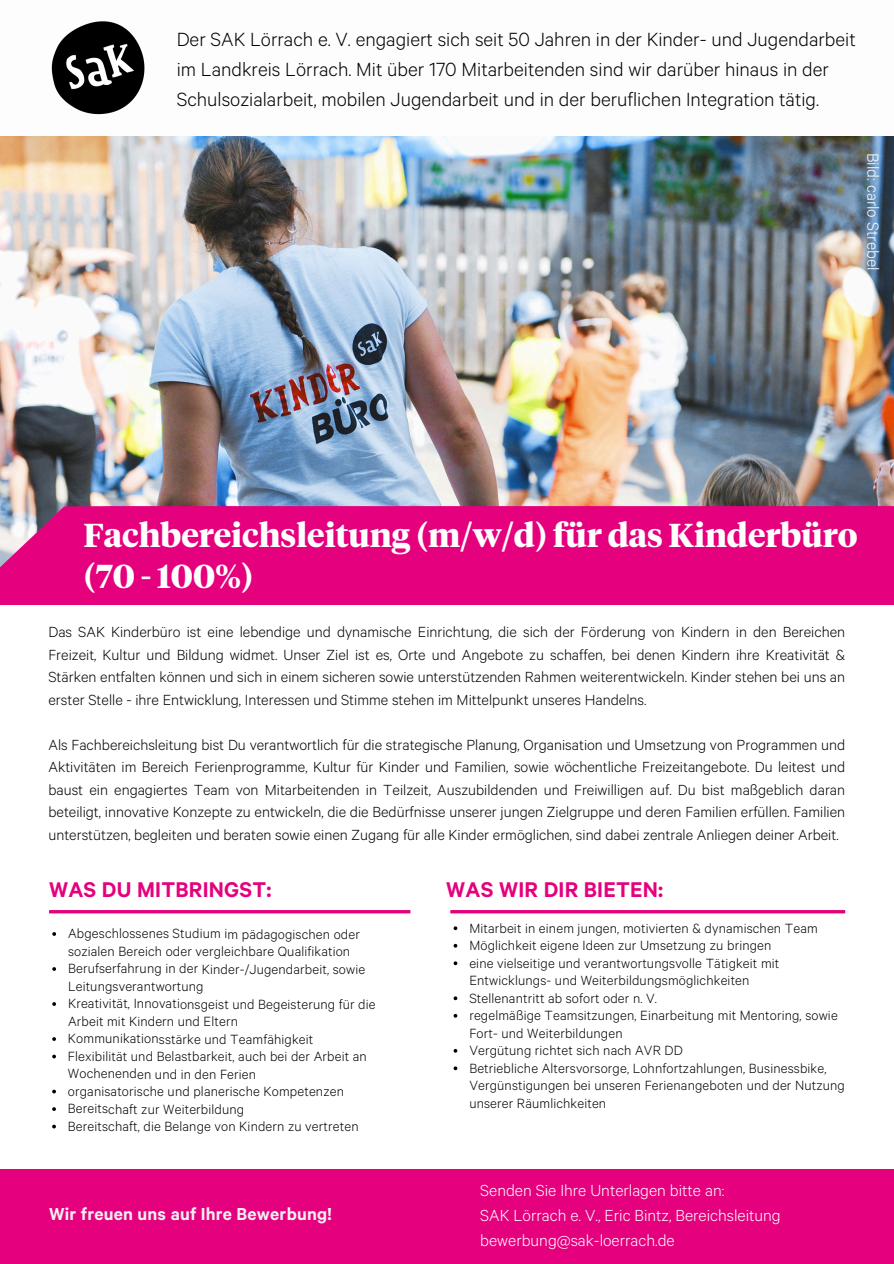
<style>
.page{position:relative;width:894px;height:1264px;background:#fff}
.page>*{position:absolute;margin:0;border:0;box-sizing:border-box;transform-origin:0 0}
.t1{font:700 33px/40.5px "Tiempos Headline";color:#fff}
.t2{font:600 24px "Calibre";letter-spacing:.01em;color:#e5007d}
.t3{font:300 21.45px/29.7px "Calibre";color:#000}
.t4{font:600 19.5px "Calibre";letter-spacing:.01em;color:#f2eef1}
.t5{font:300 18px/24.8px "Calibre";color:#fff}
.t6{font:300 16.5px/22.5px "Calibre";color:#000;text-align:justify}
.t7{font:300 15px/17.5px "Calibre";letter-spacing:.01em;color:#000}
</style>
<div class="page">
<img style="left:0;top:136px;width:893px;height:370px">
<div style="left:0;top:506px;width:893px;height:99px;background:#e5007d"></div>
<img style="left:51px;top:21px;width:94px;height:94px">
<hr style="left:49px;top:910px;width:361px;height:3px;background:#e5007d">
<hr style="left:450px;top:910px;width:395px;height:3px;background:#e5007d">
<div style="left:0;top:1169px;width:893px;height:94px;background:#e5007d"></div>
<svg style="left:52px;top:932px;width:4px;height:3px"></svg>
<svg style="left:52px;top:967px;width:4px;height:3px"></svg>
<svg style="left:52px;top:1002px;width:4px;height:3px"></svg>
<svg style="left:52px;top:1037px;width:4px;height:3px"></svg>
<svg style="left:52px;top:1054px;width:4px;height:4px"></svg>
<svg style="left:52px;top:1089px;width:4px;height:4px"></svg>
<svg style="left:52px;top:1107px;width:4px;height:3px"></svg>
<svg style="left:52px;top:1124px;width:4px;height:4px"></svg>
<svg style="left:453px;top:926px;width:4px;height:4px"></svg>
<svg style="left:453px;top:943px;width:4px;height:4px"></svg>
<svg style="left:453px;top:961px;width:4px;height:4px"></svg>
<svg style="left:453px;top:996px;width:4px;height:4px"></svg>
<svg style="left:453px;top:1013px;width:4px;height:4px"></svg>
<svg style="left:453px;top:1049px;width:4px;height:3px"></svg>
<svg style="left:453px;top:1066px;width:4px;height:4px"></svg>
<p class="t3" style="left:177px;top:26px;width:680px">Der SAK Lörrach e. V. engagiert sich seit 50 Jahren in der Kinder- und Jugendarbeit im Landkreis Lörrach. Mit über 170 Mitarbeitenden sind wir darüber hinaus in der<br>Schulsozialarbeit, mobilen Jugendarbeit und in der beruflichen Integration tätig.</p>
<h3 class="t5" style="left:883px;top:153px;width:119px;rotate:90deg">Bild: carlo Strebel</h3>
<p class="t1" style="left:83px;top:517px;width:775px">Fachbereichsleitung (m/w/d) für das Kinderbüro (70 - 100%)</p>
<p class="t6" style="left:48px;top:621px;width:798px">Das SAK Kinderbüro ist eine lebendige und dynamische Einrichtung, die sich der Förderung von Kindern in den Bereichen Freizeit, Kultur und Bildung widmet. Unser Ziel ist es, Orte und Angebote zu schaffen, bei denen Kindern ihre Kreativität &amp; Stärken entfalten können und sich in einem sicheren sowie unterstützenden Rahmen weiterentwickeln. Kinder stehen bei uns an erster Stelle - ihre Entwicklung, Interessen und Stimme stehen im Mittelpunkt unseres Handelns.</p>
<p class="t6" style="left:48px;top:734px;width:798px">Als Fachbereichsleitung bist Du verantwortlich für die strategische Planung, Organisation und Umsetzung von Programmen und Aktivitäten im Bereich Ferienprogramme, Kultur für Kinder und Familien, sowie wöchentliche Freizeitangebote. Du leitest und baust ein engagiertes Team von Mitarbeitenden in Teilzeit, Auszubildenden und Freiwilligen auf. Du bist maßgeblich daran beteiligt, innovative Konzepte zu entwickeln, die die Bedürfnisse unserer jungen Zielgruppe und deren Familien erfüllen. Familien unterstützen, begleiten und beraten sowie einen Zugang für alle Kinder ermöglichen, sind dabei zentrale Anliegen deiner Arbeit.</p>
<p class="t2" style="left:49px;top:879px;width:224px">WAS DU MITBRINGST:</p>
<h5 class="t7" style="left:68px;top:925px;width:293px">Abgeschlossenes Studium im pädagogischen oder sozialen Bereich oder vergleichbare Qualifikation</h5>
<h1 class="t7" style="left:68px;top:961px;width:298px">Berufserfahrung in der Kinder-/Jugendarbeit, sowie<br>Leitungsverantwortung</h1>
<h5 class="t7" style="left:68px;top:996px;width:309px">Kreativität, Innovationsgeist und Begeisterung für die<br>Arbeit mit Kindern und Eltern</h5>
<h5 class="t7" style="left:68px;top:1030px;width:247px">Kommunikationsstärke und Teamfähigkeit</h5>
<h2 class="t7" style="left:68px;top:1048px;width:300px">Flexibilität und Belastbarkeit, auch bei der Arbeit an<br>Wochenenden und in den Ferien</h2>
<p class="t7" style="left:68px;top:1083px;width:277px">organisatorische und planerische Kompetenzen</p>
<p class="t7" style="left:68px;top:1100px;width:178px">Bereitschaft zur Weiterbildung</p>
<p class="t7" style="left:68px;top:1118px;width:292px">Bereitschaft, die Belange von Kindern zu vertreten</p>
<p class="t4" style="left:49px;top:1205px;width:284px">Wir freuen uns auf Ihre Bewerbung!</p>
<p class="t2" style="left:446px;top:879px;width:218px">WAS WIR DIR BIETEN:</p>
<p class="t7" style="left:469px;top:920px;width:350px">Mitarbeit in einem jungen, motivierten &amp; dynamischen Team</p>
<p class="t7" style="left:469px;top:937px;width:303px">Möglichkeit eigene Ideen zur Umsetzung zu bringen</p>
<p class="t7" style="left:469px;top:955px;width:311px">eine vielseitige und verantwortungsvolle Tätigkeit mit<br>Entwicklungs- und Weiterbildungsmöglichkeiten</p>
<p class="t7" style="left:469px;top:990px;width:189px">Stellenantritt ab sofort oder n. V.</p>
<p class="t7" style="left:469px;top:1007px;width:370px">regelmäßige Teamsitzungen, Einarbeitung mit Mentoring, sowie<br>Fort- und Weiterbildungen</p>
<h2 class="t7" style="left:469px;top:1042px;width:215px">Vergütung richtet sich nach AVR DD</h2>
<p class="t7" style="left:469px;top:1060px;width:377px">Betriebliche Altersvorsorge, Lohnfortzahlungen, Businessbike,<br>Vergünstigungen bei unseren Ferienangeboten und der Nutzung unserer Räumlichkeiten</p>
<h5 class="t5" style="left:480px;top:1179px;width:302px">Senden Sie Ihre Unterlagen bitte an:<br>SAK Lörrach e. V., Eric Bintz, Bereichsleitung bewerbung@sak-loerrach.de</h5>
</div>
